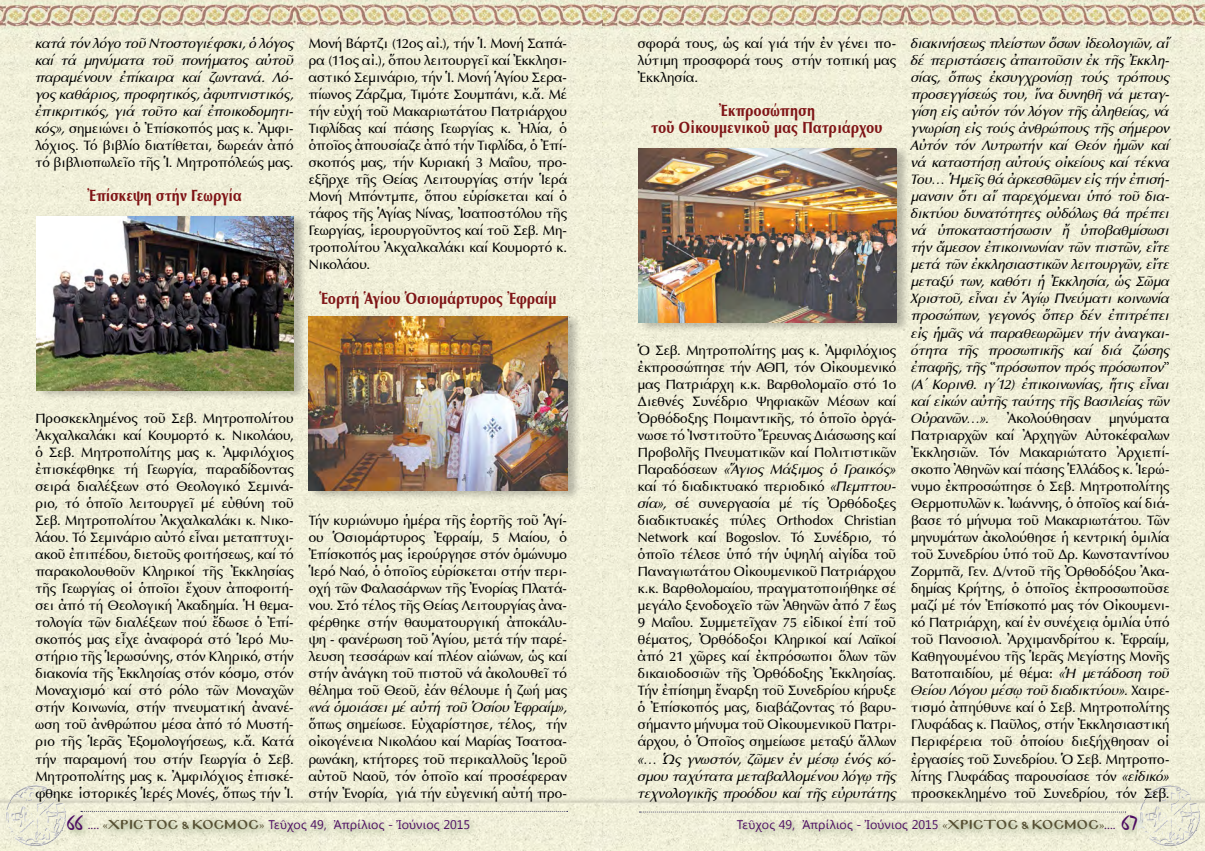
<style>
.page{position:relative;width:1205px;height:851px;background:#fff}
.page>*{position:absolute;margin:0;border:0;box-sizing:border-box;transform-origin:0 0}
.t1{font:16.5px/17px "SK Optima Pol Uni W Bold";letter-spacing:.02em;color:#7f1416;text-align:center;scale:.83 1}
.t2{font:13.75px/17px "SK Optima Pol Uni W";color:#000;text-align:justify}
.t3{font:13.75px/17px "SK Optima Pol Uni W Italic";letter-spacing:-.015em;color:#000;text-align:justify}
.t4{font:12.5px "Segoe UI";letter-spacing:.01em;color:#4d0c62}
.s1{font-family:"SK Optima Pol Uni W Italic"}
.s2{font-family:"SK Optima Pol Uni W"}
.s3{font-family:"SK Macedonia Old Style Pol Uni W"}
.s4{font-family:"Mistral";font-size:20px}
.s5{font-family:"Minion Pro"}
.s6{font-family:"Minion Pro";color:#585134}
.s7{font-family:"Mg Byzantine UC Pol Normal";font-size:11.25px;color:#585134}
</style>
<div class="page">
<img style="left:0;top:0;width:1205px;height:850px">
<div style="left:37px;top:212px;width:271px;height:189px;background:#000;opacity:.25"></div>
<img style="left:37px;top:216px;width:257px;height:174px">
<div style="left:309px;top:313px;width:272px;height:188px;background:#000;opacity:.25"></div>
<img style="left:309px;top:316px;width:258px;height:174px">
<div style="left:638px;top:145px;width:272px;height:188px;background:#000;opacity:.25"></div>
<img style="left:639px;top:148px;width:257px;height:174px">
<p class="t3" style="left:35px;top:35px;width:260px">κατά τόν λόγο τοῦ Ντοστογιέφσκι, ὁ λόγος καί τά μηνύματα τοῦ πονήματος αὐτοῦ παραμένουν ἐπίκαιρα καί ζωντανά. Λό&shy;γος καθάριος, προφητικός, ἀφυπνιστικός, ἐπικριτικός, γιά τοῦτο καί ἐποικοδομητι-</p>
<p class="t2" style="left:35px;top:120px;width:260px"><span class="s1">κός»,</span> σημειώνει ὁ Ἐπίσκοπός μας κ. Ἀμφι&shy;λόχιος. Τό βιβλίο διατίθεται, δωρεάν ἀπό τό βιβλιοπωλεῖο τῆς Ἱ. Μητροπόλεώς μας.</p>
<p class="t1" style="left:87px;top:187px;width:188px">Ἐπίσκεψη στήν Γεωργία</p>
<p class="t2" style="left:309px;top:35px;width:260px">Μονή Βάρτζι (12ος αἰ.), τήν Ἱ. Μονή Σαπά&shy;ρα (11ος αἰ.), ὅπου λειτουργεῖ καί Ἐκκλησι&shy;αστικό Σεμινάριο, τήν Ἱ. Μονή Ἁγίου Σερα&shy;πίωνος Ζάρζμα, Τιμότε Σουμπάνι, κ.ἄ. Μέ τήν εὐχή τοῦ Μακαριωτάτου Πατριάρχου Τιφλίδας καί πάσης Γεωργίας κ. Ἠλία, ὁ ὁποῖος ἀπουσίαζε ἀπό τήν Τιφλίδα, ὁ Ἐπί&shy;σκοπός μας, τήν Κυριακή 3 Μαΐου, προ&shy;εξῆρχε τῆς Θείας Λειτουργίας στήν Ἱερά Μονή Μπόντμπε, ὅπου εὑρίσκεται καί ὁ τάφος τῆς Ἁγίας Νίνας, Ἰσαποστόλου τῆς Γεωργίας, ἱερουργοῦντος καί τοῦ Σεβ. Μη&shy;τροπολίτου Ἀκχαλκαλάκι καί Κουμορτό κ.<br>Νικολάου.</p>
<p class="t1" style="left:319px;top:290px;width:287px">Ἑορτή Ἁγίου Ὁσιομάρτυρος Ἐφραίμ</p>
<p class="t2" style="left:35px;top:410px;width:260px">Προσκεκλημένος τοῦ Σεβ. Μητροπολίτου Ἀκχαλκαλάκι καί Κουμορτό κ. Νικολάου, ὁ Σεβ. Μητροπολίτης μας κ. Ἀμφιλόχιος ἐπισκέφθηκε τή Γεωργία, παραδίδοντας σειρά διαλέξεων στό Θεολογικό Σεμινά&shy;ριο, τό ὁποῖο λειτουργεῖ μέ εὐθύνη τοῦ Σεβ. Μητροπολίτου Ἀκχαλκαλάκι κ. Νικο&shy;λάου. Τό Σεμινάριο αὐτό εἶναι μεταπτυχι&shy;ακοῦ ἐπιπέδου, διετοῦς φοιτήσεως, καί τό παρακολουθοῦν Κληρικοί τῆς Ἐκκλησίας τῆς Γεωργίας οἱ ὁποῖοι ἔχουν ἀποφοιτή&shy;σει ἀπό τή Θεολογική Ἀκαδημία. Ἡ θεμα&shy;τολογία τῶν διαλέξεων πού ἔδωσε ὁ Ἐπί&shy;σκοπός μας εἶχε ἀναφορά στό Ἱερό Μυ&shy;στήριο τῆς Ἱερωσύνης, στόν Κληρικό, στήν διακονία τῆς Ἐκκλησίας στόν κόσμο, στόν Μοναχισμό καί στό ρόλο τῶν Μοναχῶν στήν Κοινωνία, στήν πνευματική ἀνανέ&shy;ωση τοῦ ἀνθρώπου μέσα ἀπό τό Μυστή&shy;ριο τῆς Ἱερᾶς Ἐξομολογήσεως, κ.ἄ. Κατά τήν παραμονή του στήν Γεωργία ὁ Σεβ.<br>Μητροπολίτης μας κ. Ἀμφιλόχιος ἐπισκέ&shy;φθηκε ἱστορικές Ἱερές Μονές, ὅπως τήν Ἱ.</p>
<p class="t2" style="left:309px;top:512px;width:260px">Τήν κυριώνυμο ἡμέρα τῆς ἑορτῆς τοῦ Ἁγί&shy;ου Ὁσιομάρτυρος Ἐφραίμ, 5 Μαίου, ὁ Ἐπίσκοπός μας ἱερούργησε στόν ὁμώνυμο Ἱερό Ναό, ὁ ὁποῖος εὑρίσκεται στήν περι&shy;οχή τῶν Φαλασάρνων τῆς Ἐνορίας Πλατά&shy;νου. Στό τέλος τῆς Θείας Λειτουργίας ἀνα&shy;φέρθηκε στήν θαυματουργική ἀποκάλυ&shy;ψη - φανέρωση τοῦ Ἁγίου, μετά τήν παρέ&shy;λευση τεσσάρων καί πλέον αἰώνων, ὡς καί στήν ἀνάγκη τοῦ πιστοῦ νά ἀκολουθεῖ τό θέλημα τοῦ Θεοῦ, ἐάν θέλουμε ἡ ζωή μας</p>
<p class="t3" style="left:309px;top:699px;width:260px">«νά ὁμοιάσει μέ αὐτή τοῦ Ὁσίου Ἐφραίμ»,</p>
<p class="t2" style="left:309px;top:716px;width:260px">ὅπως σημείωσε. Εὐχαρίστησε, τέλος, τήν οἰκογένεια Νικολάου καί Μαρίας Τσατσα&shy;ρωνάκη, κτήτορες τοῦ περικαλλοῦς Ἱεροῦ αὐτοῦ Ναοῦ, τόν ὁποῖο καί προσέφεραν στήν Ἐνορία, γιά τήν εὐγενική αὐτή προ-</p>
<p class="t2" style="left:638px;top:35px;width:260px">σφορά τους, ὡς καί γιά τήν ἐν γένει πο&shy;λύτιμη προσφορά τους στήν τοπική μας Ἐκκλησία.</p>
<p class="t1" style="left:651px;top:102px;width:280px">Ἐκπροσώπηση<br>τοῦ Οἰκουμενικοῦ μας Πατριάρχου</p>
<p class="t2" style="left:638px;top:341px;width:260px">Ὁ Σεβ. Μητροπολίτης μας κ. Ἀμφιλόχιος ἐκπροσώπησε τήν ΑΘΠ, τόν Οἰκουμενικό μας Πατριάρχη κ.κ. Βαρθολομαῖο στό 1ο Διεθνές Συνέδριο Ψηφιακῶν Μέσων καί Ὀρθόδοξης Ποιμαντικῆς, τό ὁποῖο ὀργά&shy;νωσε τό Ἰνστιτοῦτο Ἔρευνας Διάσωσης καί Προβολῆς Πνευματικῶν καί Πολιτιστικῶν</p>
<p class="t3" style="left:638px;top:461px;width:260px"><span class="s2">Παραδόσεων</span> «Ἅγιος Μάξιμος ὁ Γραικός»</p>
<p class="t2" style="left:638px;top:478px;width:260px">καί τό διαδικτυακό περιοδικό <span class="s1">«Πεμπτου&shy;σία»,</span> σέ συνεργασία μέ τίς Ὀρθόδοξες διαδικτυακές πύλες Orthodox Christian Network καί Bogoslov. Τό Συνέδριο, τό ὁποῖο τέλεσε ὑπό τήν ὑψηλή αἰγίδα τοῦ Παναγιωτάτου Οἰκουμενικοῦ Πατριάρχου κ.κ. Βαρθολομαίου, πραγματοποιήθηκε σέ μεγάλο ξενοδοχεῖο τῶν Ἀθηνῶν ἀπό 7 ἕως 9 Μαΐου. Συμμετεῖχαν 75 εἰδικοί ἐπί τοῦ θέματος, Ὀρθόδοξοι Κληρικοί καί Λαϊκοί ἀπό 21 χῶρες καί ἐκπρόσωποι ὅλων τῶν δικαιοδοσιῶν τῆς Ὀρθόδοξης Ἐκκλησίας.<br>Τήν ἐπίσημη ἔναρξη τοῦ Συνεδρίου κήρυξε ὁ Ἐπίσκοπός μας, διαβάζοντας τό βαρυ&shy;σήμαντο μήνυμα τοῦ Οἰκουμενικοῦ Πατρι&shy;άρχου, ὁ Ὁποῖος σημείωσε μεταξύ ἄλλων</p>
<p class="t3" style="left:638px;top:750px;width:260px">«… Ὡς γνωστόν, ζῶμεν ἐν μέσῳ ἑνός κό&shy;σμου ταχύτατα μεταβαλλομένου λόγῳ τῆς τεχνολογικῆς προόδου καί τῆς εὐρυτάτης</p>
<p class="t3" style="left:911px;top:35px;width:260px">διακινήσεως πλείστων ὅσων ἰδεολογιῶν, αἵ δέ περιστάσεις ἀπαιτοῦσιν ἐκ τῆς Ἐκκλη&shy;σίας, ὅπως ἐκσυγχρονίσῃ τούς τρόπους προσεγγίσεώς του, ἵνα δυνηθῆ νά μεταγ&shy;γίση εἰς αὐτόν τόν λόγον τῆς ἀληθείας, νά γνωρίση εἰς τούς ἀνθρώπους τῆς σήμερον Αὐτόν τόν Λυτρωτήν καί Θεόν ἡμῶν καί νά καταστήσῃ αὐτούς οἰκείους καί τέκνα Του… Ἡμεῖς θά ἀρκεσθῶμεν εἰς τήν ἐπισή&shy;μανσιν ὅτι αἵ παρεχόμεναι ὑπό τοῦ δια&shy;δικτύου δυνατότητες οὐδόλως θά πρέπει νά ὑποκαταστήσωσιν ἤ ὑποβαθμίσωσι τήν ἄμεσον ἐπικοινωνίαν τῶν πιστῶν, εἴτε μετά τῶν ἐκκλησιαστικῶν λειτουργῶν, εἴτε μεταξύ των, καθότι ἡ Ἐκκλησία, ὡς Σῶμα Χριστοῦ, εἶναι ἐν Ἁγίῳ Πνεύματι κοινωνία προσώπων, γεγονός ὅπερ δέν ἐπιτρέπει εἰς ἡμᾶς νά παραθεωρῶμεν τήν ἀναγκαι&shy;ότητα τῆς προσωπικῆς καί διά ζώσης ἐπαφῆς, τῆς <span class="s3">“</span>πρόσωπον πρός πρόσωπον<span class="s3">” </span>(Α΄ Κορινθ. ιγ΄12) ἐπικοινωνίας, ἥτις εἶναι καί εἰκών αὐτῆς ταύτης τῆς Βασιλείας τῶν Οὐρανῶν…».</p>
<p class="t2" style="left:911px;top:410px;width:260px;text-indent:198px">μηνύματα Πατριαρχῶν καί Ἀρχηγῶν Αὐτοκέφαλων Ἐκκλησιῶν. Τόν Μακαριώτατο Ἀρχιεπί&shy;σκοπο Ἀθηνῶν καί πάσης Ἑλλάδος κ. Ἱερώ&shy;νυμο ἐκπροσώπησε ὁ Σεβ. Μητροπολίτης Θερμοπυλῶν κ. Ἰωάννης, ὁ ὁποῖος καί διά&shy;βασε τό μήνυμα τοῦ Μακαριωτάτου. Τῶν μηνυμάτων ἀκολούθησε ἡ κεντρική ὁμιλία τοῦ Συνεδρίου ὑπό τοῦ Δρ. Κωνσταντίνου Ζορμπᾶ, Γεν. Δ/ντοῦ τῆς Ὀρθοδόξου Ἀκα&shy;δημίας Κρήτης, ὁ ὁποῖος ἐκπροσωποῦσε μαζί μέ τόν Ἐπίσκοπό μας τόν Οἰκουμενι&shy;κό Πατριάρχη, καί ἐν συνέχειᾳ ὁμιλία ὑπό τοῦ Πανοσιολ. Ἀρχιμανδρίτου κ. Ἐφραίμ, Καθηγουμένου τῆς Ἱερᾶς Μεγίστης Μονῆς Βατοπαιδίου, μέ θέμα: <span class="s1">«Ἡ μετάδοση τοῦ</span></p>
<p class="t3" style="left:911px;top:682px;width:260px">Θείου Λόγου μέσῳ τοῦ διαδικτύου». <span class="s2">Χαιρε-</span></p>
<p class="t2" style="left:911px;top:699px;width:260px">τισμό ἀπηύθυνε καί ὁ Σεβ. Μητροπολίτης Γλυφάδας κ. Παῦλος, στήν Ἐκκλησιαστική Περιφέρεια τοῦ ὁποίου διεξήχθησαν οἱ ἐργασίες τοῦ Συνεδρίου. Ὁ Σεβ. Μητροπο&shy;λίτης Γλυφάδας παρουσίασε τόν <span class="s1">«εἰδικό» </span>προσκεκλημένο τοῦ Συνεδρίου, τόν Σεβ.</p>
<p class="t2" style="left:1007px;top:410px;width:85px">Ἀκολούθησαν</p>
<p class="t4" style="left:67px;top:815px;width:404px"><span class="s4">66</span> <span class="s5">....</span> <span class="s6">«</span><span class="s7">ΧΡΙΣΤΟΣ &amp; ΚΟΣΜΟΣ</span><span class="s6">»</span> Τεῦχος 49, Ἀπρίλιος - Ἰούνιος 2015</p>
<p class="t4" style="left:737px;top:815px;width:402px">Τεῦχος 49, Ἀπρίλιος - Ἰούνιος 2015 <span class="s6">«</span><span class="s7">ΧΡΙΣΤΟΣ &amp; ΚΟΣΜΟΣ</span><span class="s6">»</span><span class="s5">....</span> <span class="s4">67</span></p>
</div>
